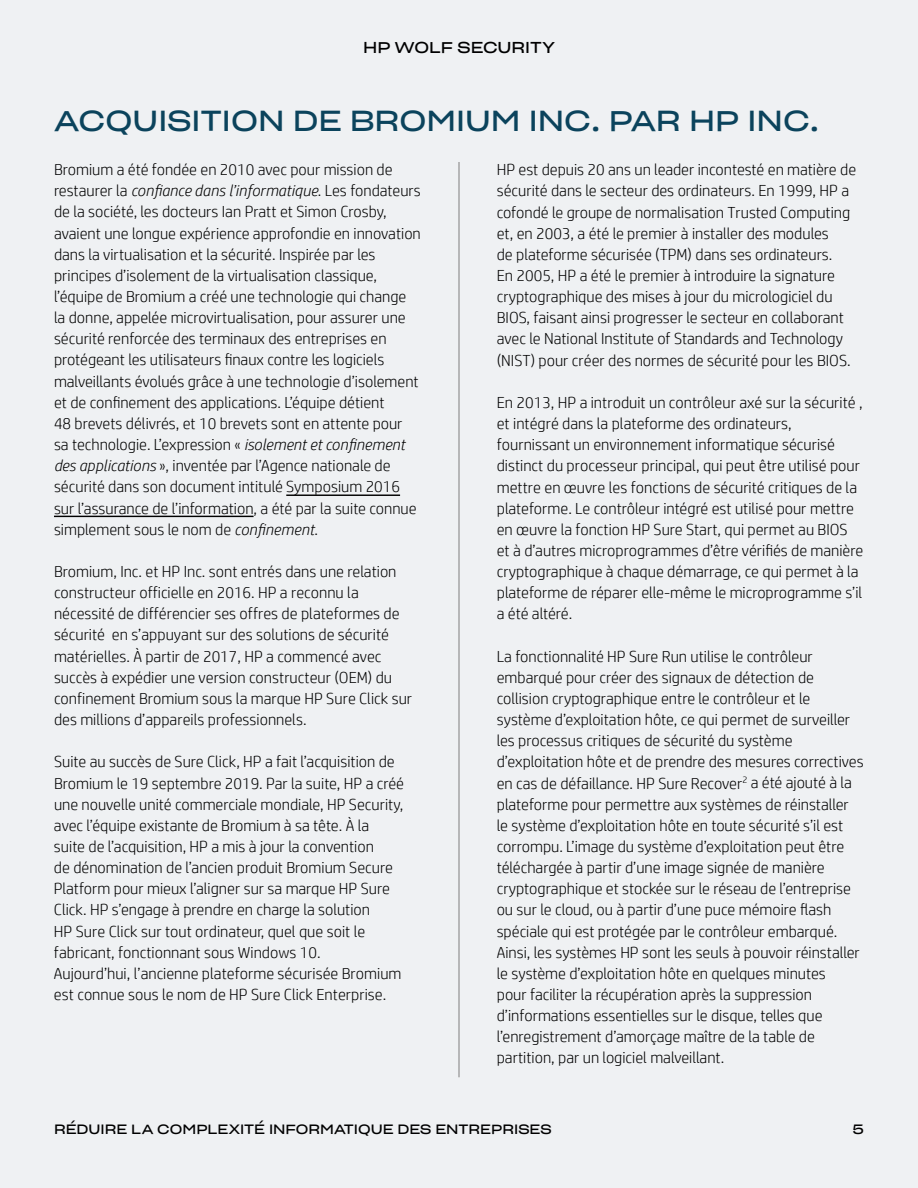
<style>
.page{position:relative;width:918px;height:1188px;background:#eff1f3}
.page>*{position:absolute;margin:0;border:0;box-sizing:border-box;transform-origin:0 0}
.t1{font:28.2px "Sharp Grotesk Book 25";color:#0b435c}
.t2{font:300 16.05px/21.1px "HP Simplified";color:#000}
.t3{font:15.45px "Sharp Grotesk Book 25";color:#000}
.t4{font:13.2px "Sharp Grotesk Book 25";color:#000}
.s1{font-style:italic}
</style>
<div class="page">
<hr style="left:458px;top:162px;width:2px;height:915px;background:#a3a3a3">
<hr style="left:54px;top:516px;width:200px;height:1px;background:#000">
<hr style="left:286px;top:495px;width:114px;height:1px;background:#000">
<p class="t3" style="left:363px;top:34px;width:193px">HP WOLF SECURITY</p>
<h1 class="t1" style="left:54px;top:96px;width:767px">ACQUISITION DE BROMIUM INC. PAR HP INC.</h1>
<p class="t2" style="left:54px;top:158px;width:368px">Bromium a été fondée en 2010 avec pour mission de restaurer la <span class="s1">confiance dans l’informatique</span>. Les fondateurs de la société, les docteurs Ian Pratt et Simon Crosby, avaient une longue expérience approfondie en innovation dans la virtualisation et la sécurité. Inspirée par les principes d’isolement de la virtualisation classique, l’équipe de Bromium a créé une technologie qui change la donne, appelée microvirtualisation, pour assurer une sécurité renforcée des terminaux des entreprises en protégeant les utilisateurs finaux contre les logiciels malveillants évolués grâce à une technologie d’isolement et de confinement des applications. L’équipe détient<br>48 brevets délivrés, et 10 brevets sont en attente pour sa technologie. L’expression « <span class="s1">isolement et confinement des applications</span> », inventée par l’Agence nationale de sécurité dans son document intitulé Symposium 2016 sur l’assurance de l’information, a été par la suite connue simplement sous le nom de <span class="s1">confinement</span>.</p>
<p class="t2" style="left:54px;top:560px;width:360px">Bromium, Inc. et HP Inc. sont entrés dans une relation constructeur officielle en 2016. HP a reconnu la nécessité de différencier ses offres de plateformes de sécurité en s’appuyant sur des solutions de sécurité matérielles. À partir de 2017, HP a commencé avec succès à expédier une version constructeur (OEM) du confinement Bromium sous la marque HP Sure Click sur des millions d’appareils professionnels.</p>
<p class="t2" style="left:54px;top:751px;width:352px">Suite au succès de Sure Click, HP a fait l’acquisition de Bromium le 19 septembre 2019. Par la suite, HP a créé une nouvelle unité commerciale mondiale, HP Security, avec l’équipe existante de Bromium à sa tête. À la suite de l’acquisition, HP a mis à jour la convention<br>de dénomination de l’ancien produit Bromium Secure Platform pour mieux l’aligner sur sa marque HP Sure Click. HP s’engage à prendre en charge la solution<br>HP Sure Click sur tout ordinateur, quel que soit le fabricant, fonctionnant sous Windows 10.<br>Aujourd’hui, l’ancienne plateforme sécurisée Bromium est connue sous le nom de HP Sure Click Enterprise.</p>
<p class="t2" style="left:497px;top:159px;width:361px">HP est depuis 20 ans un leader incontesté en matière de sécurité dans le secteur des ordinateurs. En 1999, HP a cofondé le groupe de normalisation Trusted Computing et, en 2003, a été le premier à installer des modules<br>de plateforme sécurisée (TPM) dans ses ordinateurs.<br>En 2005, HP a été le premier à introduire la signature cryptographique des mises à jour du micrologiciel du BIOS, faisant ainsi progresser le secteur en collaborant avec le National Institute of Standards and Technology (NIST) pour créer des normes de sécurité pour les BIOS.</p>
<p class="t2" style="left:497px;top:391px;width:368px">En 2013, HP a introduit un contrôleur axé sur la sécurité , et intégré dans la plateforme des ordinateurs, fournissant un environnement informatique sécurisé distinct du processeur principal, qui peut être utilisé pour mettre en œuvre les fonctions de sécurité critiques de la plateforme. Le contrôleur intégré est utilisé pour mettre en œuvre la fonction HP Sure Start, qui permet au BIOS et à d’autres microprogrammes d’être vérifiés de manière cryptographique à chaque démarrage, ce qui permet à la plateforme de réparer elle-même le microprogramme s’il a été altéré.</p>
<p class="t2" style="left:497px;top:645px;width:368px">La fonctionnalité HP Sure Run utilise le contrôleur embarqué pour créer des signaux de détection de collision cryptographique entre le contrôleur et le système d’exploitation hôte, ce qui permet de surveiller les processus critiques de sécurité du système d’exploitation hôte et de prendre des mesures correctives en cas de défaillance. HP Sure Recover<sup>2</sup> a été ajouté à la plateforme pour permettre aux systèmes de réinstaller le système d’exploitation hôte en toute sécurité s’il est corrompu. L’image du système d’exploitation peut être téléchargée à partir d’une image signée de manière cryptographique et stockée sur le réseau de l’entreprise ou sur le cloud, ou à partir d’une puce mémoire flash spéciale qui est protégée par le contrôleur embarqué.<br>Ainsi, les systèmes HP sont les seuls à pouvoir réinstaller le système d’exploitation hôte en quelques minutes<br>pour faciliter la récupération après la suppression d’informations essentielles sur le disque, telles que l’enregistrement d’amorçage maître de la table de partition, par un logiciel malveillant.</p>
<p class="t4" style="left:54px;top:1118px;width:499px">RÉDUIRE LA COMPLEXITÉ INFORMATIQUE DES ENTREPRISES</p>
<p class="t4" style="left:853px;top:1118px;width:13px">5</p>
</div>
